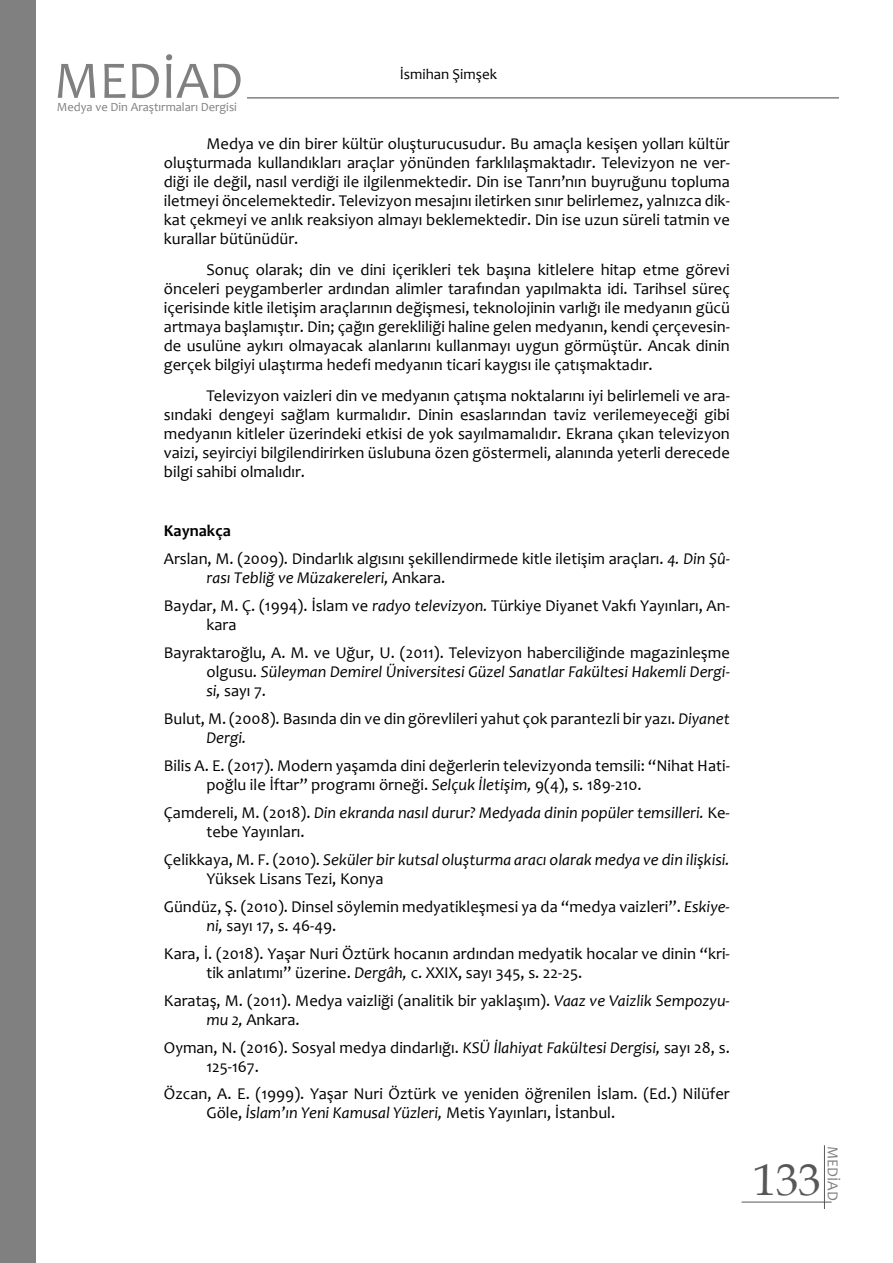
<style>
.page{position:relative;width:893px;height:1263px;background:#fff}
.page>*{position:absolute;margin:0;border:0;box-sizing:border-box;transform-origin:0 0}
.t1{font:53.25px "Candara";color:#818080}
.t2{font:45px "Book Antiqua";color:#575756}
.t3{font:16.5px/18.9px "Candara";color:#000}
.t4{font:italic 16.5px/19px "Candara";color:#000}
.t5{font:15.45px "Candara";color:#818080}
.t6{font:15px "Candara";color:#000}
.t7{font:12.45px "Candara";color:#818080}
.s1{font-weight:700}
.s2{font-style:italic}
.s3{font-style:normal}
</style>
<div class="page">
<hr style="left:824px;top:1145px;width:1px;height:64px;background:#575756">
<hr style="left:742px;top:1202px;width:90px;height:1px;background:#575756">
<hr style="left:247px;top:97px;width:592px;height:2px;background:#818080">
<div style="left:0;top:0;width:35px;height:1263px;background:#818080"></div>
<h1 class="t1" style="left:54px;top:47px;width:191px">MEDİAD</h1>
<p class="t7" style="left:57px;top:99px;width:181px">Medya ve Din Araştırmaları Dergisi</p>
<p class="t6" style="left:400px;top:65px;width:99px">İsmihan Şimşek</p>
<p class="t3" style="left:164px;top:135px;width:567px;text-align:justify;text-indent:43px">Medya ve din birer kültür oluşturucusudur. Bu amaçla kesişen yolları kültür oluşturmada kullandıkları araçlar yönünden farklılaşmaktadır. Televizyon ne ver&shy;diği ile değil, nasıl verdiği ile ilgilenmektedir. Din ise Tanrı’nın buyruğunu topluma iletmeyi öncelemektedir. Televizyon mesajını iletirken sınır belirlemez, yalnızca dik&shy;kat çekmeyi ve anlık reaksiyon almayı beklemektedir. Din ise uzun süreli tatmin ve kurallar bütünüdür.</p>
<p class="t3" style="left:164px;top:260px;width:567px;text-align:justify;text-indent:43px">Sonuç olarak; din ve dini içerikleri tek başına kitlelere hitap etme görevi önceleri peygamberler ardından alimler tarafından yapılmakta idi. Tarihsel süreç içerisinde kitle iletişim araçlarının değişmesi, teknolojinin varlığı ile medyanın gücü artmaya başlamıştır. Din; çağın gerekliliği haline gelen medyanın, kendi çerçevesin&shy;de usulüne aykırı olmayacak alanlarını kullanmayı uygun görmüştür. Ancak dinin gerçek bilgiyi ulaştırma hedefi medyanın ticari kaygısı ile çatışmaktadır.</p>
<p class="t3" style="left:164px;top:386px;width:567px;text-align:justify;text-indent:43px">Televizyon vaizleri din ve medyanın çatışma noktalarını iyi belirlemeli ve ara&shy;sındaki dengeyi sağlam kurmalıdır. Dinin esaslarından taviz verilemeyeceği gibi medyanın kitleler üzerindeki etkisi de yok sayılmamalıdır. Ekrana çıkan televizyon vaizi, seyirciyi bilgilendirirken üslubuna özen göstermeli, alanında yeterli derecede bilgi sahibi olmalıdır.</p>
<p class="t3" style="left:164px;top:517px;width:567px;line-height:27.9px"><span class="s1">Kaynakça<br></span>Arslan, M. (2009). Dindarlık algısını şekillendirmede kitle iletişim araçları. <span class="s2">4. Din Şû-</span></p>
<p class="t3" style="left:164px;top:564px;width:567px;line-height:27.9px;text-indent:43px"><span class="s2">rası Tebliğ ve Müzakereleri,</span> Ankara.<br>Baydar, M. Ç. (1994). İslam ve <span class="s2">radyo televizyon.</span> Türkiye Diyanet Vakfı Yayınları, An-</p>
<p class="t3" style="left:164px;top:610px;width:567px;line-height:27.9px;text-indent:43px">kara<br>Bayraktaroğlu, A. M. ve Uğur, U. (2011). Televizyon haberciliğinde magazinleşme</p>
<p class="t4" style="left:206px;top:662px;width:525px"><span class="s3">olgusu.</span> Süleyman Demirel Üniversitesi Güzel Sanatlar Fakültesi Hakemli Dergi&shy;si, <span class="s3">sayı 7.</span></p>
<p class="t3" style="left:206px;top:709px;width:525px;text-indent:-43px">Bulut, M. (2008). Basında din ve din görevlileri yahut çok parantezli bir yazı. <span class="s2">Diyanet<br>Dergi.</span></p>
<p class="t3" style="left:206px;top:756px;width:525px;text-indent:-43px">Bilis A. E. (2017). Modern yaşamda dini değerlerin televizyonda temsili: “Nihat Hati&shy;poğlu ile İftar” programı örneği. <span class="s2">Selçuk İletişim,</span> 9(4), s. 189-210.</p>
<p class="t4" style="left:206px;top:803px;width:525px;text-indent:-43px"><span class="s3">Çamdereli, M. (2018).</span> Din ekranda nasıl durur? Medyada dinin popüler temsilleri. <span class="s3">Ke&shy;tebe Yayınları.</span></p>
<p class="t4" style="left:206px;top:850px;width:525px;text-indent:-43px"><span class="s3">Çelikkaya, M. F. (2010).</span> Seküler bir kutsal oluşturma aracı olarak medya ve din ilişkisi.<br><span class="s3">Yüksek Lisans Tezi, Konya</span></p>
<p class="t3" style="left:206px;top:897px;width:525px;text-indent:-43px">Gündüz, Ş. (2010). Dinsel söylemin medyatikleşmesi ya da “medya vaizleri”. <span class="s2">Eskiye&shy;ni,</span> sayı 17, s. 46-49.</p>
<p class="t3" style="left:206px;top:943px;width:525px;text-indent:-43px">Kara, İ. (2018). Yaşar Nuri Öztürk hocanın ardından medyatik hocalar ve dinin “kri&shy;tik anlatımı” üzerine. <span class="s2">Dergâh,</span> c. XXIX, sayı 345, s. 22-25.</p>
<p class="t3" style="left:206px;top:990px;width:525px;text-indent:-43px">Karataş, M. (2011). Medya vaizliği (analitik bir yaklaşım). <span class="s2">Vaaz ve Vaizlik Sempozyu&shy;mu 2,</span> Ankara.</p>
<p class="t3" style="left:206px;top:1037px;width:525px;text-indent:-43px">Oyman, N. (2016). Sosyal medya dindarlığı. <span class="s2">KSÜ İlahiyat Fakültesi Dergisi,</span> sayı 28, s.<br>125-167.</p>
<p class="t3" style="left:206px;top:1084px;width:525px;text-indent:-43px">Özcan, A. E. (1999). Yaşar Nuri Öztürk ve yeniden öğrenilen İslam. (Ed.) Nilüfer<br>Göle, <span class="s2">İslam’ın Yeni Kamusal Yüzleri,</span> Metis Yayınları, İstanbul.</p>
<h2 class="t2" style="left:753px;top:1148px;width:69px">133</h2>
<p class="t5" style="left:842px;top:1146px;width:56px;rotate:90deg">MEDİAD</p>
</div>
